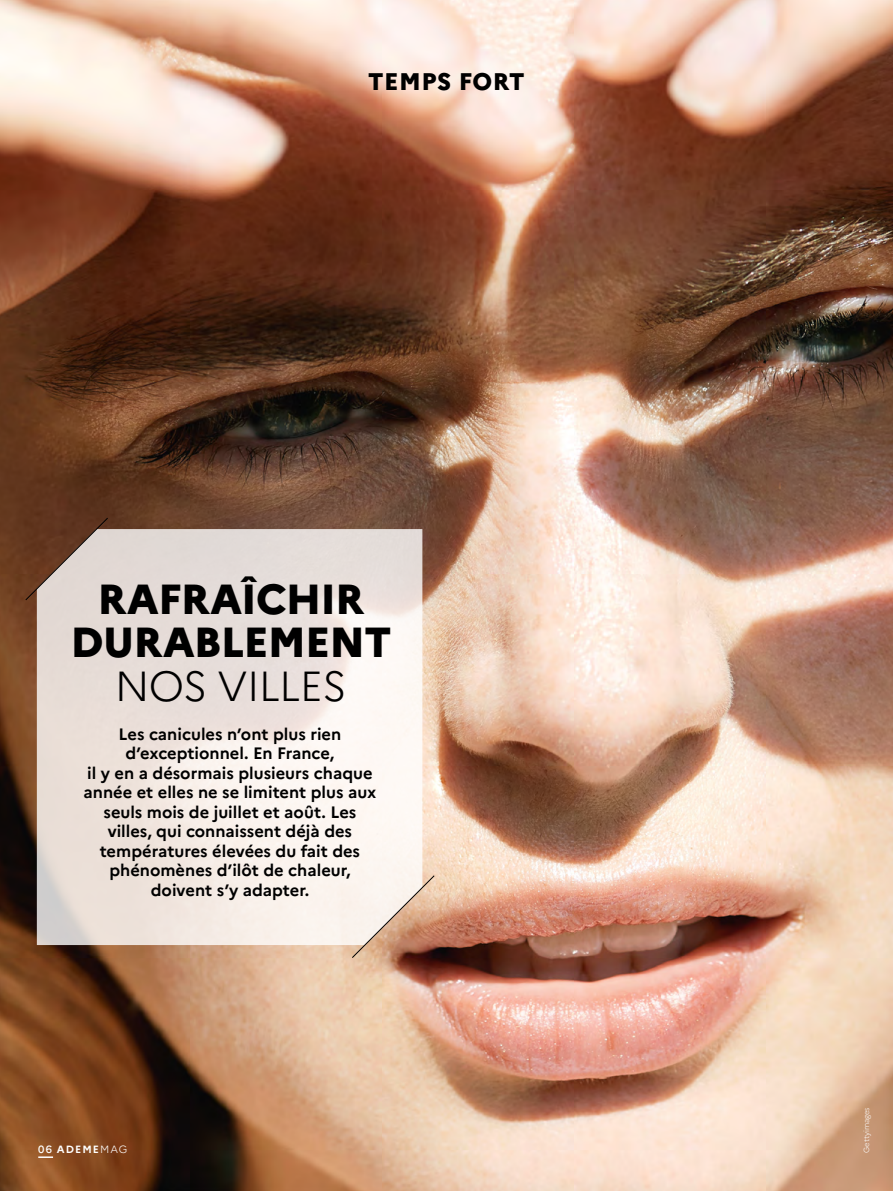
<style>
.page{position:relative;width:893px;height:1191px;background:#fff}
.page>*{position:absolute;margin:0;border:0;box-sizing:border-box;transform-origin:0 0}
.t1{font:800 42px/43.5px "Marianne";letter-spacing:-.02em;color:#000;text-align:center}
.t2{font:300 42px "Marianne";letter-spacing:-.02em;color:#000}
.t3{font:800 24px "Marianne";letter-spacing:.02em;color:#000}
.t4{font:700 16.5px/19.5px "Marianne";color:#000;text-align:center}
.t5{font:700 10.5px "Marianne";letter-spacing:.1em;color:#fff}
.t6{font:300 7.5px "Marianne";letter-spacing:-.01em;color:#fff}
.s1{font-weight:500}
.s2{font-weight:300}
</style>
<div class="page">
<img style="left:0;top:0;width:893px;height:1191px">
<svg style="left:38px;top:1156px;width:15px;height:2px"></svg>
<svg style="left:37px;top:529px;width:385px;height:416px;fill:#ece1db"></svg>
<svg style="left:25px;top:517px;width:83px;height:84px;background:#9c8173"></svg>
<svg style="left:351px;top:875px;width:84px;height:83px"></svg>
<h2 class="t3" style="left:368px;top:67px;width:158px">TEMPS FORT</h2>
<h1 class="t1" style="left:70px;top:577px;width:322px">RAFRAÎCHIR<br>DURABLEMENT</h1>
<h1 class="t2" style="left:115px;top:660px;width:233px">NOS VILLES</h1>
<p class="t4" style="left:84px;top:724px;width:294px">Les canicules n’ont plus rien d’exceptionnel. En France,<br>il y en a désormais plusieurs chaque année et elles ne se limitent plus aux seuls mois de juillet et août. Les villes, qui connaissent déjà des températures élevées du fait des phénomènes d’ilôt de chaleur, doivent s’y adapter.</p>
<p class="t5" style="left:38px;top:1142px;width:91px"><span class="s1">06</span> ADEME<span class="s2">MAG</span></p>
<p class="t6" style="left:862px;top:1152px;width:47px;rotate:-90deg">Gettyimages</p>
</div>
